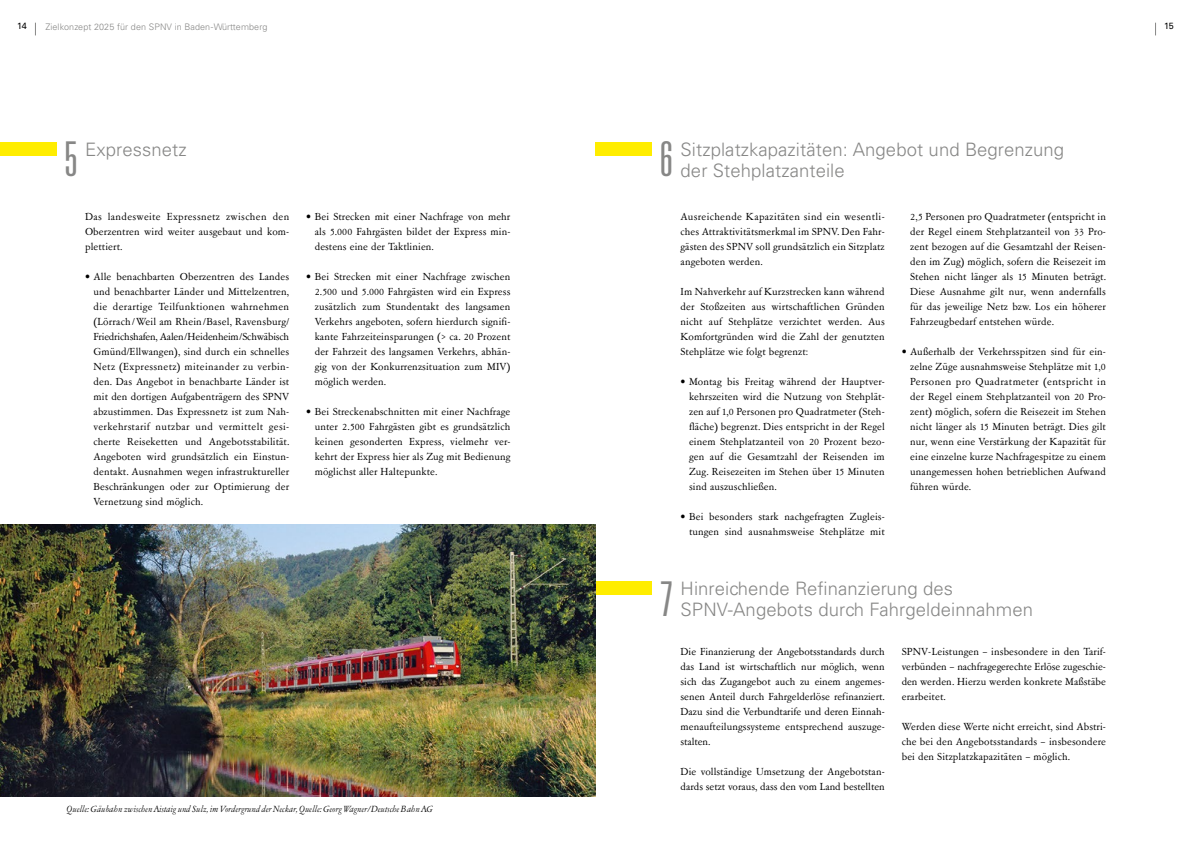
<style>
.page{position:relative;width:1191px;height:842px;background:#fff}
.page>*{position:absolute;margin:0;border:0;box-sizing:border-box;transform-origin:0 0}
.t1{font:300 ultra-condensed 48px "Univers";color:#878786}
.t2{font:300 18.5px "Univers";letter-spacing:.005em;color:#878786}
.t3{font:11.5px/15px "Garamont Amst SBOP Rom";letter-spacing:.01em;color:#000;text-align:justify}
.t4{font:italic 10px "Garamont Amst SBOP";letter-spacing:.02em;color:#000}
.t5{font:300 9px "Univers";letter-spacing:.01em;color:#878786}
.t6{font:9px "Univers";color:#000}
</style>
<div class="page">
<svg style="left:35px;top:23px;width:1px;height:12px"></svg>
<svg style="left:1155px;top:23px;width:1px;height:12px"></svg>
<div style="left:0;top:142px;width:57px;height:13px;background:#ffed00"></div>
<div style="left:595px;top:142px;width:57px;height:13px;background:#ffed00"></div>
<div style="left:595px;top:581px;width:57px;height:14px;background:#ffed00"></div>
<img style="left:0;top:524px;width:595px;height:273px">
<p class="t5" style="left:45px;top:21px;width:223px">Zielkonzept 2025 für den SPNV in Baden-Württemberg</p>
<p class="t6" style="left:17px;top:21px;width:11px">14</p>
<p class="t6" style="left:1164px;top:21px;width:11px">15</p>
<h1 class="t1" style="left:660px;top:134px;width:15px">6</h1>
<h1 class="t1" style="left:64px;top:134px;width:15px">5</h1>
<h2 class="t2" style="left:680px;top:138px;width:385px">Sitzplatzkapazitäten: Angebot und Begrenzung</h2>
<h2 class="t2" style="left:85px;top:138px;width:103px">Expressnetz</h2>
<h2 class="t2" style="left:680px;top:159px;width:166px">der Stehplatzanteile</h2>
<p class="t3" style="left:85px;top:209px;width:206px">Das landesweite Expressnetz zwischen den Oberzentren wird weiter ausgebaut und kom&shy;plettiert.</p>
<p class="t3" style="left:94px;top:269px;width:197px">Alle benachbarten Oberzentren des Landes und benachbarter Länder und Mittelzentren, die derartige Teilfunktionen wahrnehmen (Lörrach/Weil am Rhein/Basel, Ravensburg/ Friedrichshafen, Aalen/Heidenheim/Schwäbisch Gmünd/Ellwangen), sind durch ein schnelles Netz (Expressnetz) miteinander zu verbin&shy;den. Das Angebot in benachbarte Länder ist mit den dortigen Aufgabenträgern des SPNV abzustimmen. Das Expressnetz ist zum Nah&shy;verkehrstarif nutzbar und vermittelt gesi&shy;cherte Reiseketten und Angebotsstabilität.<br>Angeboten wird grundsätzlich ein Einstun&shy;dentakt. Ausnahmen wegen infrastruktureller Beschränkungen oder zur Optimierung der Vernetzung sind möglich.</p>
<p class="t3" style="left:315px;top:209px;width:197px">Bei Strecken mit einer Nachfrage von mehr als 5.000 Fahrgästen bildet der Express min&shy;destens eine der Taktlinien.</p>
<p class="t3" style="left:315px;top:269px;width:197px">Bei Strecken mit einer Nachfrage zwischen 2.500 und 5.000 Fahrgästen wird ein Express zusätzlich zum Stundentakt des langsamen Verkehrs angeboten, sofern hierdurch signifi&shy;kante Fahrzeiteinsparungen (&gt; ca. 20 Prozent der Fahrzeit des langsamen Verkehrs, abhän&shy;gig von der Konkurrenzsituation zum MIV) möglich werden.</p>
<p class="t3" style="left:315px;top:404px;width:197px">Bei Streckenabschnitten mit einer Nachfrage unter 2.500 Fahrgästen gibt es grundsätzlich keinen gesonderten Express, vielmehr ver&shy;kehrt der Express hier als Zug mit Bedienung möglichst aller Haltepunkte.</p>
<p class="t4" style="left:67px;top:804px;width:367px">Quelle: Gäubahn zwischen Aistaig und Sulz, im Vordergrund der Neckar, Quelle: Georg Wagner/Deutsche Bahn AG</p>
<p class="t3" style="left:680px;top:209px;width:206px">Ausreichende Kapazitäten sind ein wesentli&shy;ches Attraktivitätsmerkmal im SPNV. Den Fahr&shy;gästen des SPNV soll grundsätzlich ein Sitzplatz angeboten werden.</p>
<p class="t3" style="left:680px;top:284px;width:206px">Im Nahverkehr auf Kurzstrecken kann während der Stoßzeiten aus wirtschaftlichen Gründen nicht auf Stehplätze verzichtet werden. Aus Komfortgründen wird die Zahl der genutzten Stehplätze wie folgt begrenzt:</p>
<p class="t3" style="left:689px;top:374px;width:197px">Montag bis Freitag während der Hauptver&shy;kehrszeiten wird die Nutzung von Stehplät&shy;zen auf 1,0 Personen pro Quadratmeter (Steh&shy;fläche) begrenzt. Dies entspricht in der Regel einem Stehplatzanteil von 20 Prozent bezo&shy;gen auf die Gesamtzahl der Reisenden im Zug. Reisezeiten im Stehen über 15 Minuten sind auszuschließen.</p>
<p class="t3" style="left:689px;top:509px;width:197px">Bei besonders stark nachgefragten Zugleis&shy;tungen sind ausnahmsweise Stehplätze mit</p>
<p class="t3" style="left:910px;top:209px;width:197px">2,5 Personen pro Quadratmeter (entspricht in der Regel einem Stehplatzanteil von 33 Pro&shy;zent bezogen auf die Gesamtzahl der Reisen&shy;den im Zug) möglich, sofern die Reisezeit im Stehen nicht länger als 15 Minuten beträgt.<br>Diese Ausnahme gilt nur, wenn andernfalls für das jeweilige Netz bzw. Los ein höherer Fahrzeugbedarf entstehen würde.</p>
<p class="t3" style="left:910px;top:344px;width:197px">Außerhalb der Verkehrsspitzen sind für ein&shy;zelne Züge ausnahmsweise Stehplätze mit 1,0<br>Personen pro Quadratmeter (entspricht in der Regel einem Stehplatzanteil von 20 Pro&shy;zent) möglich, sofern die Reisezeit im Stehen nicht länger als 15 Minuten beträgt. Dies gilt nur, wenn eine Verstärkung der Kapazität für eine einzelne kurze Nachfragespitze zu einem unangemessen hohen betrieblichen Aufwand führen würde.</p>
<h1 class="t1" style="left:660px;top:574px;width:15px">7</h1>
<h2 class="t2" style="left:680px;top:577px;width:274px">Hinreichende Refinanzierung des</h2>
<h2 class="t2" style="left:680px;top:598px;width:354px">SPNV-Angebots durch Fahrgeldeinnahmen</h2>
<p class="t3" style="left:680px;top:644px;width:206px">Die Finanzierung der Angebotsstandards durch das Land ist wirtschaftlich nur möglich, wenn sich das Zugangebot auch zu einem angemes&shy;senen Anteil durch Fahrgelderlöse refinanziert.<br>Dazu sind die Verbundtarife und deren Einnah&shy;menaufteilungssysteme entsprechend auszuge&shy;stalten.</p>
<p class="t3" style="left:680px;top:764px;width:206px">Die vollständige Umsetzung der Angebotstan&shy;dards setzt voraus, dass den vom Land bestellten</p>
<p class="t3" style="left:901px;top:644px;width:206px">SPNV-Leistungen – insbesondere in den Tarif&shy;verbünden – nachfragegerechte Erlöse zugeschie&shy;den werden. Hierzu werden konkrete Maßstäbe erarbeitet.</p>
<p class="t3" style="left:901px;top:719px;width:206px">Werden diese Werte nicht erreicht, sind Abstri&shy;che bei den Angebotsstandards – insbesondere bei den Sitzplatzkapazitäten – möglich.</p>
</div>
